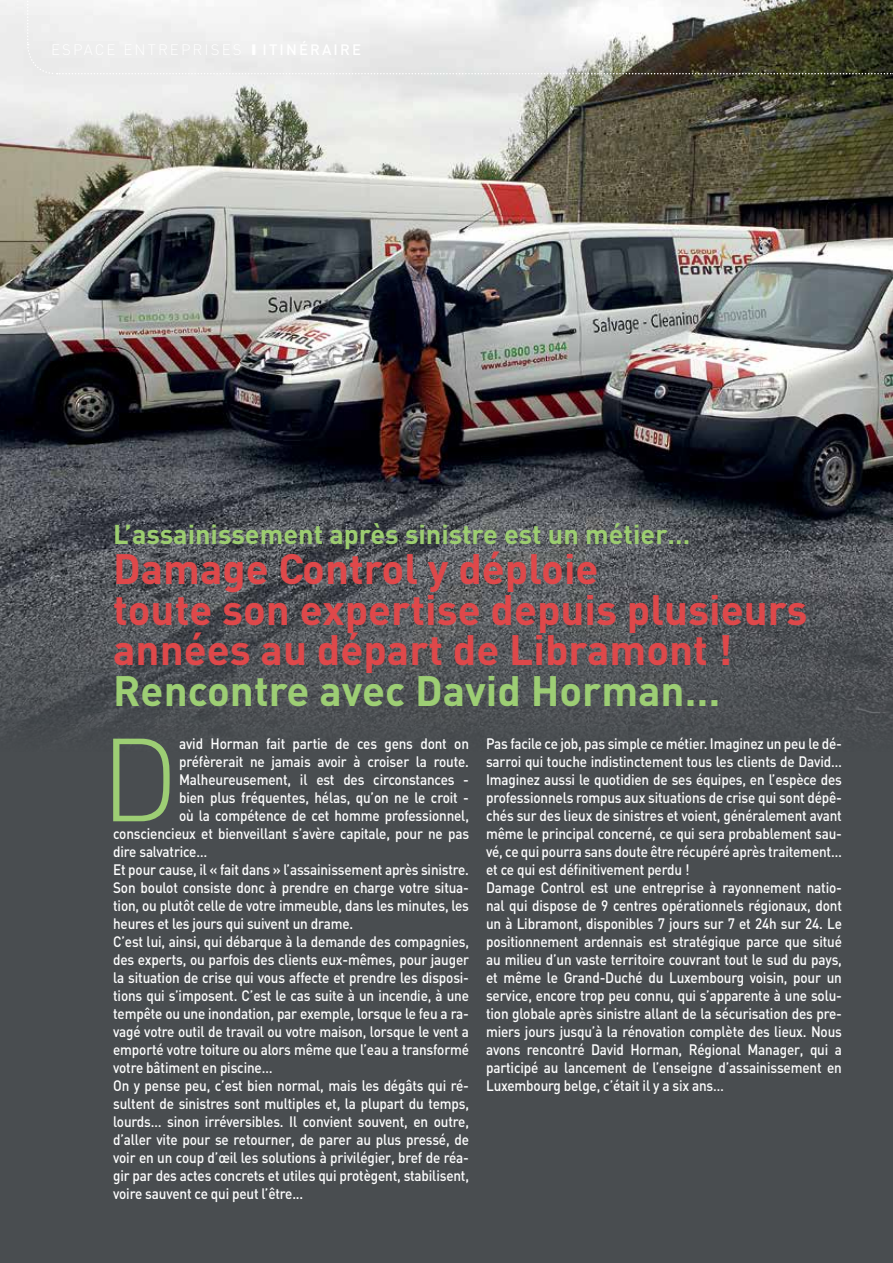
<style>
.page{position:relative;width:893px;height:1263px;background:#fff}
.page>*{position:absolute;margin:0;border:0;box-sizing:border-box;transform-origin:0 0}
.t1{font:300 116.1px "DIN";color:#9dce74}
.t2{font:700 42px/40.5px "DIN";color:#df484a}
.t3{font:700 42px "DIN";color:#9dce74}
.t4{font:700 27px "DIN";color:#9dce70}
.t5{font:500 15px/18px "DIN";letter-spacing:-.01em;color:#fff;scale:.9 1}
</style>
<div class="page">
<div style="left:0;top:522px;width:893px;height:741px;background:#494d50"></div>
<img style="left:0;top:0;width:893px;height:739px">
<svg style="left:26px;top:0;width:867px;height:75px"></svg>
<h3 class="t4" style="left:113px;top:516px;width:579px">L’assainissement après sinistre est un métier…</h3>
<h2 class="t2" style="left:113px;top:547px;width:696px">Damage Control y déploie<br>toute son expertise depuis plusieurs années au départ de Libramont !</h2>
<h2 class="t3" style="left:113px;top:662px;width:608px">Rencontre avec David Horman…</h2>
<p class="t5" style="left:486px;top:734px;width:397px">Pas facile ce job, pas simple ce métier. Imaginez un peu le dé&shy;sarroi qui touche indistinctement tous les clients de David… Imaginez aussi le quotidien de ses équipes, en l’espèce des professionnels rompus aux situations de crise qui sont dépê&shy;chés sur des lieux de sinistres et voient, généralement avant même le principal concerné, ce qui sera probablement sau&shy;vé, ce qui pourra sans doute être récupéré après traitement… et ce qui est définitivement perdu !<br>Damage Control est une entreprise à rayonnement natio&shy;nal qui dispose de 9 centres opérationnels régionaux, dont un à Libramont, disponibles 7 jours sur 7 et 24h sur 24. Le positionnement ardennais est stratégique parce que situé au milieu d’un vaste territoire couvrant tout le sud du pays, et même le Grand-Duché du Luxembourg voisin, pour un service, encore trop peu connu, qui s’apparente à une solu&shy;tion globale après sinistre allant de la sécurisation des pre&shy;miers jours jusqu’à la rénovation complète des lieux. Nous avons rencontré David Horman, Régional Manager, qui a participé au lancement de l’enseigne d’assainissement en Luxembourg belge, c’était il y a six ans…</p>
<h1 class="t1" style="left:100px;top:702px;width:80px">D</h1>
<p class="t5" style="left:179px;top:734px;width:324px">avid Horman fait partie de ces gens dont on</p>
<p class="t5" style="left:179px;top:752px;width:324px">préfèrerait ne jamais avoir à croiser la route.</p>
<p class="t5" style="left:179px;top:770px;width:324px">Malheureusement, il est des circonstances -</p>
<p class="t5" style="left:179px;top:788px;width:324px">bien plus fréquentes, hélas, qu’on ne le croit -</p>
<p class="t5" style="left:179px;top:806px;width:324px">où la compétence de cet homme professionnel,</p>
<p class="t5" style="left:113px;top:824px;width:397px">consciencieux et bienveillant s’avère capitale, pour ne pas</p>
<p class="t5" style="left:113px;top:842px;width:106px">dire salvatrice…</p>
<p class="t5" style="left:113px;top:860px;width:397px">Et pour cause, il « fait dans » l’assainissement après sinistre.</p>
<p class="t5" style="left:113px;top:878px;width:397px">Son boulot consiste donc à prendre en charge votre situa-</p>
<p class="t5" style="left:113px;top:896px;width:397px">tion, ou plutôt celle de votre immeuble, dans les minutes, les</p>
<p class="t5" style="left:113px;top:914px;width:268px">heures et les jours qui suivent un drame.</p>
<p class="t5" style="left:113px;top:932px;width:397px">C’est lui, ainsi, qui débarque à la demande des compagnies,</p>
<p class="t5" style="left:113px;top:950px;width:397px">des experts, ou parfois des clients eux-mêmes, pour jauger</p>
<p class="t5" style="left:113px;top:968px;width:397px">la situation de crise qui vous affecte et prendre les disposi-</p>
<p class="t5" style="left:113px;top:986px;width:397px">tions qui s’imposent. C’est le cas suite à un incendie, à une</p>
<p class="t5" style="left:113px;top:1004px;width:397px">tempête ou une inondation, par exemple, lorsque le feu a ra-</p>
<p class="t5" style="left:113px;top:1022px;width:397px">vagé votre outil de travail ou votre maison, lorsque le vent a</p>
<p class="t5" style="left:113px;top:1040px;width:397px">emporté votre toiture ou alors même que l’eau a transformé</p>
<p class="t5" style="left:113px;top:1058px;width:179px">votre bâtiment en piscine…</p>
<p class="t5" style="left:113px;top:1076px;width:397px">On y pense peu, c’est bien normal, mais les dégâts qui ré-</p>
<p class="t5" style="left:113px;top:1094px;width:397px">sultent de sinistres sont multiples et, la plupart du temps,</p>
<p class="t5" style="left:113px;top:1112px;width:397px">lourds… sinon irréversibles. Il convient souvent, en outre,</p>
<p class="t5" style="left:113px;top:1130px;width:397px">d’aller vite pour se retourner, de parer au plus pressé, de</p>
<p class="t5" style="left:113px;top:1148px;width:397px">voir en un coup d’œil les solutions à privilégier, bref de réa-</p>
<p class="t5" style="left:113px;top:1166px;width:397px">gir par des actes concrets et utiles qui protègent, stabilisent,</p>
<p class="t5" style="left:113px;top:1184px;width:213px">voire sauvent ce qui peut l’être...</p>
</div>
